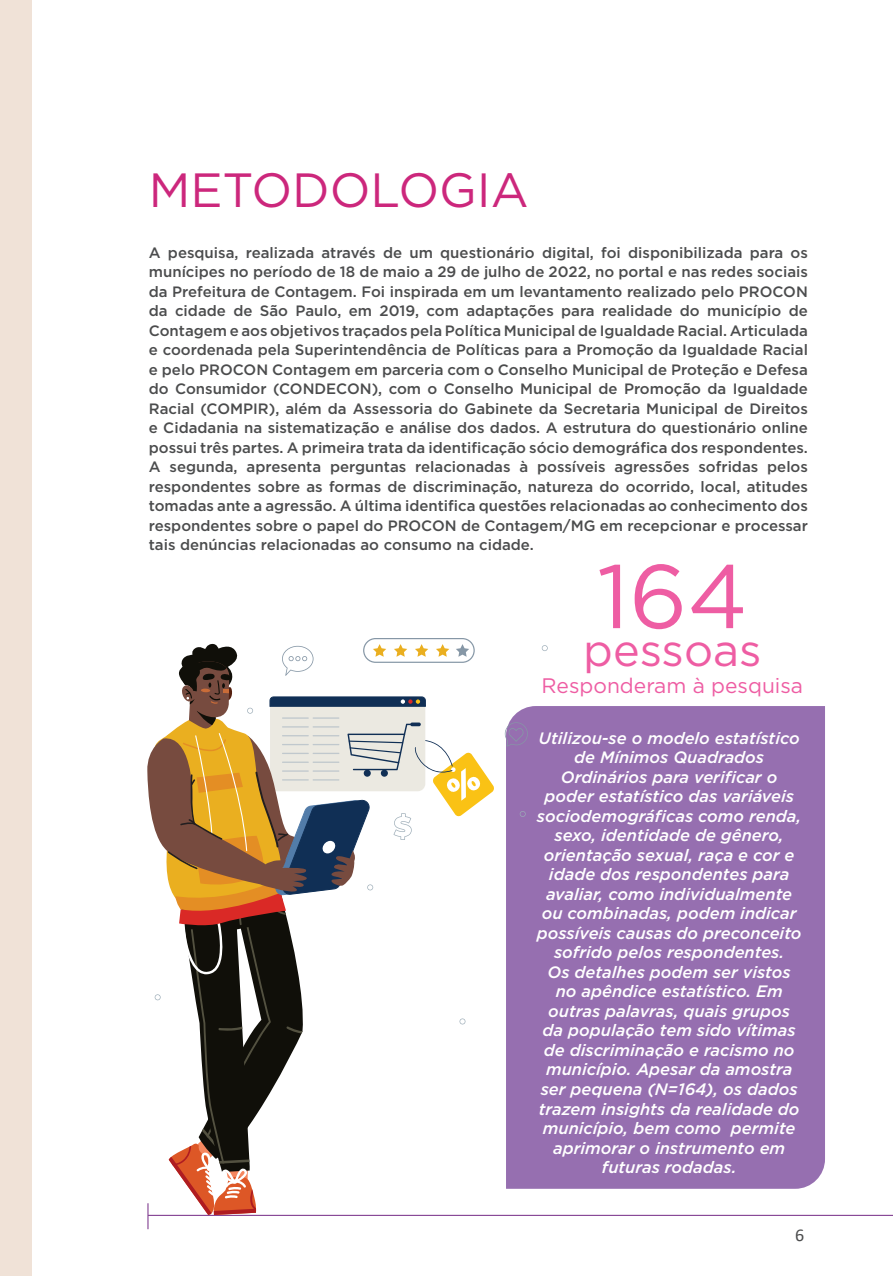
<style>
.page{position:relative;width:893px;height:1276px;background:#fff}
.page>*{position:absolute;margin:0;border:0;box-sizing:border-box;transform-origin:0 0}
.t1{font:90px "Gotham";color:#ee5da3}
.t2{font:48px "Gotham";color:#cc277c}
.t3{font:45px "Gotham";color:#ee5da3}
.t4{font:21px "Gotham";color:#ee5da3}
.t5{font:18px "Calibri";color:#4b4c4d}
.t6{font:italic 500 16.5px/19.5px "Gotham";color:#fff;text-align:center}
.t7{font:500 15px/19.5px "Gotham";color:#4b4c4d;text-align:justify}
</style>
<div class="page">
<hr style="left:148px;top:1214px;width:745px;height:2px;background:#834192">
<hr style="left:147px;top:1203px;width:2px;height:26px;background:#834192">
<div style="left:0;top:0;width:32px;height:1276px;background:#f0e2d7"></div>
<div style="left:506px;top:706px;width:319px;height:482px;background:#966fb0"></div>
<svg style="left:505px;top:722px;width:23px;height:24px"></svg>
<svg style="left:520px;top:811px;width:6px;height:6px"></svg>
<svg style="left:542px;top:645px;width:6px;height:6px"></svg>
<svg style="left:147px;top:638px;width:348px;height:577px"></svg>
<h2 class="t2" style="left:149px;top:160px;width:381px">METODOLOGIA</h2>
<p class="t7" style="left:149px;top:242px;width:661px">A pesquisa, realizada através de um questionário digital, foi disponibilizada para os munícipes no período de 18 de maio a 29 de julho de 2022, no portal e nas redes sociais da Prefeitura de Contagem. Foi inspirada em um levantamento realizado pelo PROCON da cidade de São Paulo, em 2019, com adaptações para realidade do município de Contagem e aos objetivos traçados pela Política Municipal de Igualdade Racial. Articulada e coordenada pela Superintendência de Políticas para a Promoção da Igualdade Racial e pelo PROCON Contagem em parceria com o Conselho Municipal de Proteção e Defesa do Consumidor (CONDECON), com o Conselho Municipal de Promoção da Igualdade Racial (COMPIR), além da Assessoria do Gabinete da Secretaria Municipal de Direitos e Cidadania na sistematização e análise dos dados. A estrutura do questionário online possui três partes. A primeira trata da identificação sócio demográfica dos respondentes.<br>A segunda, apresenta perguntas relacionadas à possíveis agressões sofridas pelos respondentes sobre as formas de discriminação, natureza do ocorrido, local, atitudes tomadas ante a agressão. A última identifica questões relacionadas ao conhecimento dos respondentes sobre o papel do PROCON de Contagem/MG em recepcionar e processar tais denúncias relacionadas ao consumo na cidade.</p>
<h1 class="t1" style="left:597px;top:538px;width:152px">164</h1>
<h3 class="t3" style="left:583px;top:621px;width:180px">pessoas</h3>
<h3 class="t4" style="left:542px;top:672px;width:263px">Responderam à pesquisa</h3>
<p class="t6" style="left:537px;top:728px;width:266px">Utilizou-se o modelo estatístico de Mínimos Quadrados<br>Ordinários para verificar o poder estatístico das variáveis sociodemográficas como renda, sexo, identidade de gênero, orientação sexual, raça e cor e idade dos respondentes para avaliar, como individualmente ou combinadas, podem indicar possíveis causas do preconceito sofrido pelos respondentes.<br>Os detalhes podem ser vistos no apêndice estatístico. Em outras palavras, quais grupos da população tem sido vítimas de discriminação e racismo no município. Apesar da amostra ser pequena (N=164), os dados trazem insights da realidade do município, bem como permite aprimorar o instrumento em futuras rodadas.</p>
<p class="t5" style="left:795px;top:1222px;width:11px">6</p>
</div>
